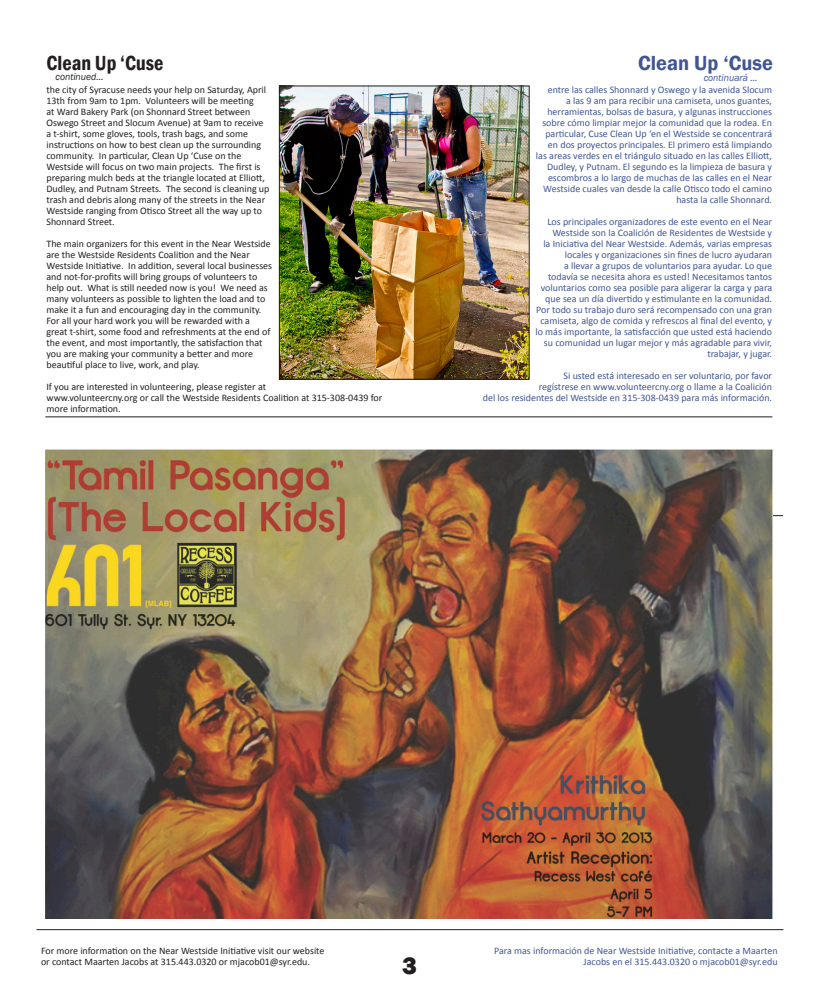
<style>
.page{position:relative;width:819px;height:1008px;background:#fff}
.page>*{position:absolute;margin:0;border:0;box-sizing:border-box;transform-origin:0 0}
.t1{font:800 25px "Franklin Gothic";color:#231f20}
.Article_Title_Englis{font:600 condensed 21px "Franklin Gothic";color:#231f20}
.Article_Title_Spanis{font:600 21px "Franklin Gothic";color:#405594}
.Article_Body_Spanish{font:10px/11px "Calibri";color:#405594;text-align:right}
.Article_Body_English{font:10px/11px "Calibri";color:#231f20}
.Article_Author_Line{font:italic 10px "Franklin Gothic";color:#405594}
.Article_Author_Line-2{font:italic 10px "Franklin Gothic";color:#231f20}
</style>
<div class="page">
<hr style="left:36px;top:929px;width:748px;height:1px;background:#231f20">
<hr style="left:46px;top:515px;width:737px;height:1px;background:#231f20">
<hr style="left:45px;top:417px;width:727px;height:1px;background:#231f20">
<img style="left:45px;top:450px;width:727px;height:468px">
<img style="left:281px;top:87px;width:247px;height:291px">
<div style="left:279px;top:85px;width:251px;height:295px;border:1px solid #231f20"></div>
<p class="Article_Title_Englis" style="left:47px;top:49px;width:118px">Clean Up ‘Cuse</p>
<p class="Article_Title_Spanis" style="left:638px;top:50px;width:137px">Clean Up ‘Cuse</p>
<p class="Article_Author_Line-2" style="left:56px;top:70px;width:50px">continued...</p>
<p class="Article_Author_Line" style="left:704px;top:71px;width:55px">continuará ...</p>
<p class="Article_Body_English" style="left:46px;top:85px;width:224px">the city of Syracuse needs your help on Saturday, April 13th from 9am to 1pm. Volunteers will be meeting<br>at Ward Bakery Park (on Shonnard Street between Oswego Street and Slocum Avenue) at 9am to receive a t-shirt, some gloves, tools, trash bags, and some instructions on how to best clean up the surrounding community. In particular, Clean Up ‘Cuse on the Westside will focus on two main projects. The first is preparing mulch beds at the triangle located at Elliott, Dudley, and Putnam Streets. The second is cleaning up trash and debris along many of the streets in the Near Westside ranging from Otisco Street all the way up to Shonnard Street.</p>
<p class="Article_Body_English" style="left:46px;top:239px;width:227px">The main organizers for this event in the Near Westside are the Westside Residents Coalition and the Near Westside Initiative. In addition, several local businesses and not-for-profits will bring groups of volunteers to help out. What is still needed now is you! We need as many volunteers as possible to lighten the load and to make it a fun and encouraging day in the community.<br>For all your hard work you will be rewarded with a great t-shirt, some food and refreshments at the end of the event, and most importantly, the satisfaction that you are making your community a better and more beautiful place to live, work, and play.</p>
<p class="Article_Body_English" style="left:46px;top:382px;width:337px">If you are interested in volunteering, please register at<br>www.volunteercny.org or call the Westside Residents Coalition at 315-308-0439 for more information.</p>
<p class="Article_Body_Spanish" style="left:536px;top:85px;width:238px">entre las calles Shonnard y Oswego y la avenida Slocum<br>a las 9 am para recibir una camiseta, unos guantes, herramientas, bolsas de basura, y algunas instrucciones sobre cómo limpiar mejor la comunidad que la rodea. En particular, Cuse Clean Up ‘en el Westside se concentrará en dos proyectos principales. El primero está limpiando las areas verdes en el triángulo situado en las calles Elliott, Dudley, y Putnam. El segundo es la limpieza de basura y escombros a lo largo de muchas de las calles en el Near Westside cuales van desde la calle Otisco todo el camino hasta la calle Shonnard.</p>
<p class="Article_Body_Spanish" style="left:535px;top:217px;width:238px">Los principales organizadores de este evento en el Near Westside son la Coalición de Residentes de Westside y<br>la Iniciativa del Near Westside. Además, varias empresas locales y organizaciones sin fines de lucro ayudaran<br>a llevar a grupos de voluntarios para ayudar. Lo que todavía se necesita ahora es usted! Necesitamos tantos voluntarios como sea posible para aligerar la carga y para que sea un día divertido y estimulante en la comunidad.<br>Por todo su trabajo duro será recompensado con una gran camiseta, algo de comida y refrescos al final del evento, y lo más importante, la satisfacción que usted está haciendo su comunidad un lugar mejor y más agradable para vivir, trabajar, y jugar.</p>
<p class="Article_Body_Spanish" style="left:483px;top:371px;width:291px">Si usted está interesado en ser voluntario, por favor<br>regístrese en www.volunteercny.org o llame a la Coalición<br>del los residentes del Westside en 315-308-0439 para más información.</p>
<p class="Article_Body_English" style="left:41px;top:946px;width:285px">For more information on the Near Westside Initiative visit our website or contact Maarten Jacobs at 315.443.0320 or mjacob01@syr.edu.</p>
<p class="t1" style="left:402px;top:949px;width:16px">3</p>
<p class="Article_Body_Spanish" style="left:494px;top:946px;width:285px">Para mas información de Near Westside Initiative, contacte a Maarten<br>Jacobs en el 315.443.0320 o mjacob01@syr.edu</p>
</div>
